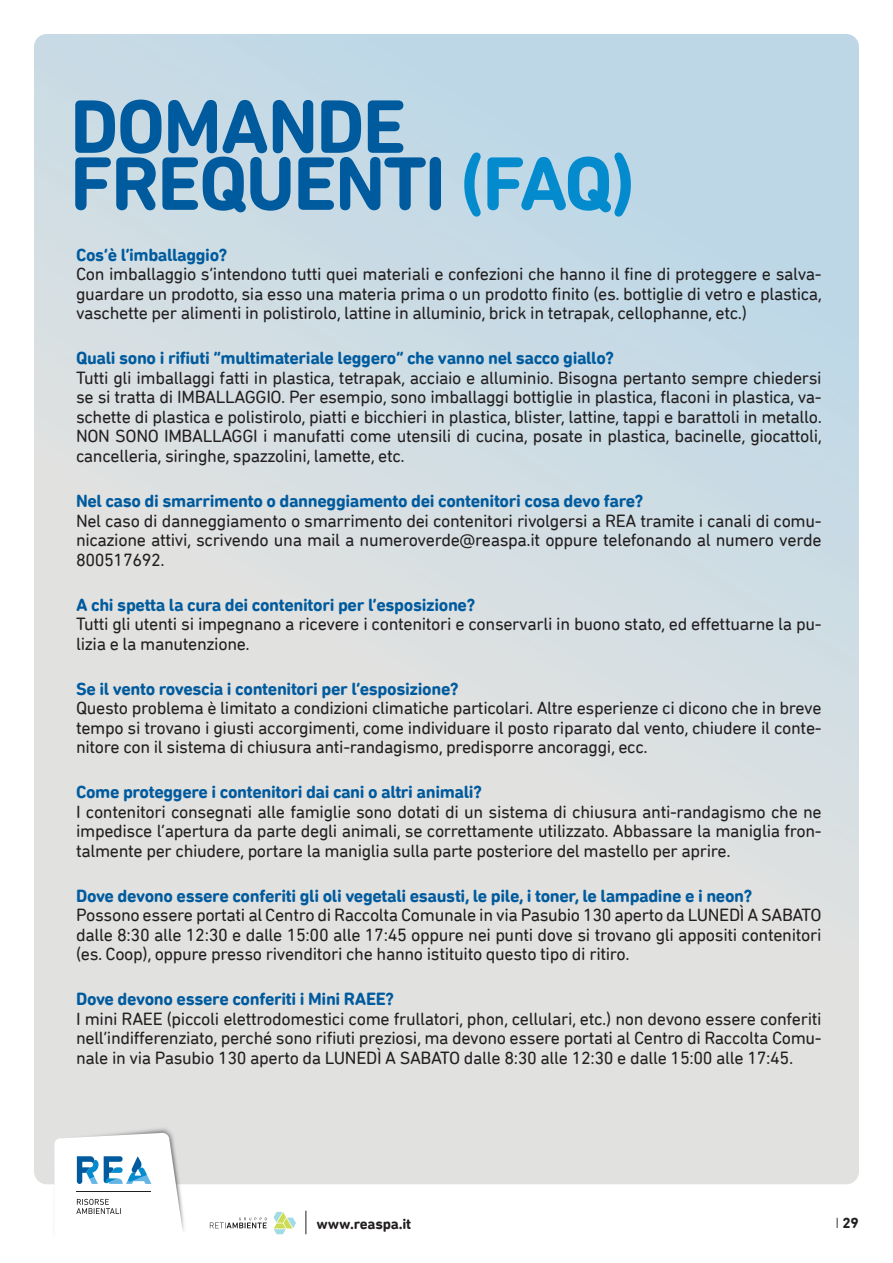
<style>
.page{position:relative;width:893px;height:1263px;background:#fff}
.page>*{position:absolute;margin:0;border:0;box-sizing:border-box;transform-origin:0 0}
.t1{font:700 77.1px/57px "DIN Next Rounded LTW01";letter-spacing:-.025em;color:#005b9e}
.t2{font:18px/19.5px "DIN Next Rounded LTW01";letter-spacing:-.02em;color:#231f20;text-align:justify}
.t3{font:700 18px "DIN Next Rounded LTW01";letter-spacing:-.02em;color:#005b9e}
.t4{font:700 15px "DIN Next Rounded LTW01";letter-spacing:-.01em;color:#231f20}
.s1{color:#038bce}
.s2{font-weight:300}
</style>
<div class="page">
<div style="left:34px;top:34px;width:825px;height:1150px;background:linear-gradient(to bottom,#c2d9e6,#e9e3df);border-radius:13px"></div>
<svg style="left:40px;top:1123px;width:148px;height:108px"></svg>
<svg style="left:273px;top:1212px;width:23px;height:22px"></svg>
<svg style="left:210px;top:1217px;width:57px;height:11px"></svg>
<svg style="left:306px;top:1211px;width:1px;height:23px"></svg>
<p class="t1" style="left:70px;top:97px;width:566px">DOMANDE<br>FREQUENTI <span class="s1">(FAQ)</span></p>
<p class="t3" style="left:76px;top:244px;width:153px">Cos’è l’imballaggio?</p>
<p class="t2" style="left:76px;top:264px;width:747px">Con imballaggio s’intendono tutti quei materiali e confezioni che hanno il fine di proteggere e salva&shy;guardare un prodotto, sia esso una materia prima o un prodotto finito (es. bottiglie di vetro e plastica, vaschette per alimenti in polistirolo, lattine in alluminio, brick in tetrapak, cellophanne, etc.)</p>
<p class="t3" style="left:76px;top:348px;width:539px">Quali sono i rifiuti “multimateriale leggero“ che vanno nel sacco giallo?</p>
<p class="t2" style="left:76px;top:368px;width:747px">Tutti gli imballaggi fatti in plastica, tetrapak, acciaio e alluminio. Bisogna pertanto sempre chiedersi se si tratta di IMBALLAGGIO. Per esempio, sono imballaggi bottiglie in plastica, flaconi in plastica, va&shy;schette di plastica e polistirolo, piatti e bicchieri in plastica, blister, lattine, tappi e barattoli in metallo.<br>NON SONO IMBALLAGGI i manufatti come utensili di cucina, posate in plastica, bacinelle, giocattoli, cancelleria, siringhe, spazzolini, lamette, etc.</p>
<p class="t3" style="left:76px;top:490px;width:569px">Nel caso di smarrimento o danneggiamento dei contenitori cosa devo fare?</p>
<p class="t2" style="left:76px;top:510px;width:747px">Nel caso di danneggiamento o smarrimento dei contenitori rivolgersi a REA tramite i canali di comu&shy;nicazione attivi, scrivendo una mail a numeroverde@reaspa.it oppure telefonando al numero verde 800517692.</p>
<p class="t3" style="left:76px;top:594px;width:401px">A chi spetta la cura dei contenitori per l’esposizione?</p>
<p class="t2" style="left:76px;top:614px;width:747px">Tutti gli utenti si impegnano a ricevere i contenitori e conservarli in buono stato, ed effettuarne la pu&shy;lizia e la manutenzione.</p>
<p class="t3" style="left:76px;top:678px;width:384px">Se il vento rovescia i contenitori per l’esposizione?</p>
<p class="t2" style="left:76px;top:698px;width:747px">Questo problema è limitato a condizioni climatiche particolari. Altre esperienze ci dicono che in breve tempo si trovano i giusti accorgimenti, come individuare il posto riparato dal vento, chiudere il conte&shy;nitore con il sistema di chiusura anti-randagismo, predisporre ancoraggi, ecc.</p>
<p class="t3" style="left:76px;top:781px;width:407px">Come proteggere i contenitori dai cani o altri animali?</p>
<p class="t2" style="left:76px;top:801px;width:747px">I contenitori consegnati alle famiglie sono dotati di un sistema di chiusura anti-randagismo che ne impedisce l’apertura da parte degli animali, se correttamente utilizzato. Abbassare la maniglia fron&shy;talmente per chiudere, portare la maniglia sulla parte posteriore del mastello per aprire.</p>
<p class="t3" style="left:76px;top:885px;width:678px">Dove devono essere conferiti gli oli vegetali esausti, le pile, i toner, le lampadine e i neon?</p>
<p class="t2" style="left:76px;top:905px;width:747px">Possono essere portati al Centro di Raccolta Comunale in via Pasubio 130 aperto da LUNEDÌ A SABATO dalle 8:30 alle 12:30 e dalle 15:00 alle 17:45 oppure nei punti dove si trovano gli appositi contenitori (es. Coop), oppure presso rivenditori che hanno istituito questo tipo di ritiro.</p>
<p class="t3" style="left:76px;top:988px;width:320px">Dove devono essere conferiti i Mini RAEE?</p>
<p class="t2" style="left:76px;top:1008px;width:747px">I mini RAEE (piccoli elettrodomestici come frullatori, phon, cellulari, etc.) non devono essere conferiti nell’indifferenziato, perché sono rifiuti preziosi, ma devono essere portati al Centro di Raccolta Comu&shy;nale in via Pasubio 130 aperto da LUNEDÌ A SABATO dalle 8:30 alle 12:30 e dalle 15:00 alle 17:45.</p>
<p class="t4" style="left:317px;top:1215px;width:96px">www.reaspa.it</p>
<p class="t4" style="left:835px;top:1214px;width:25px"><span class="s2">I</span> 29</p>
</div>
